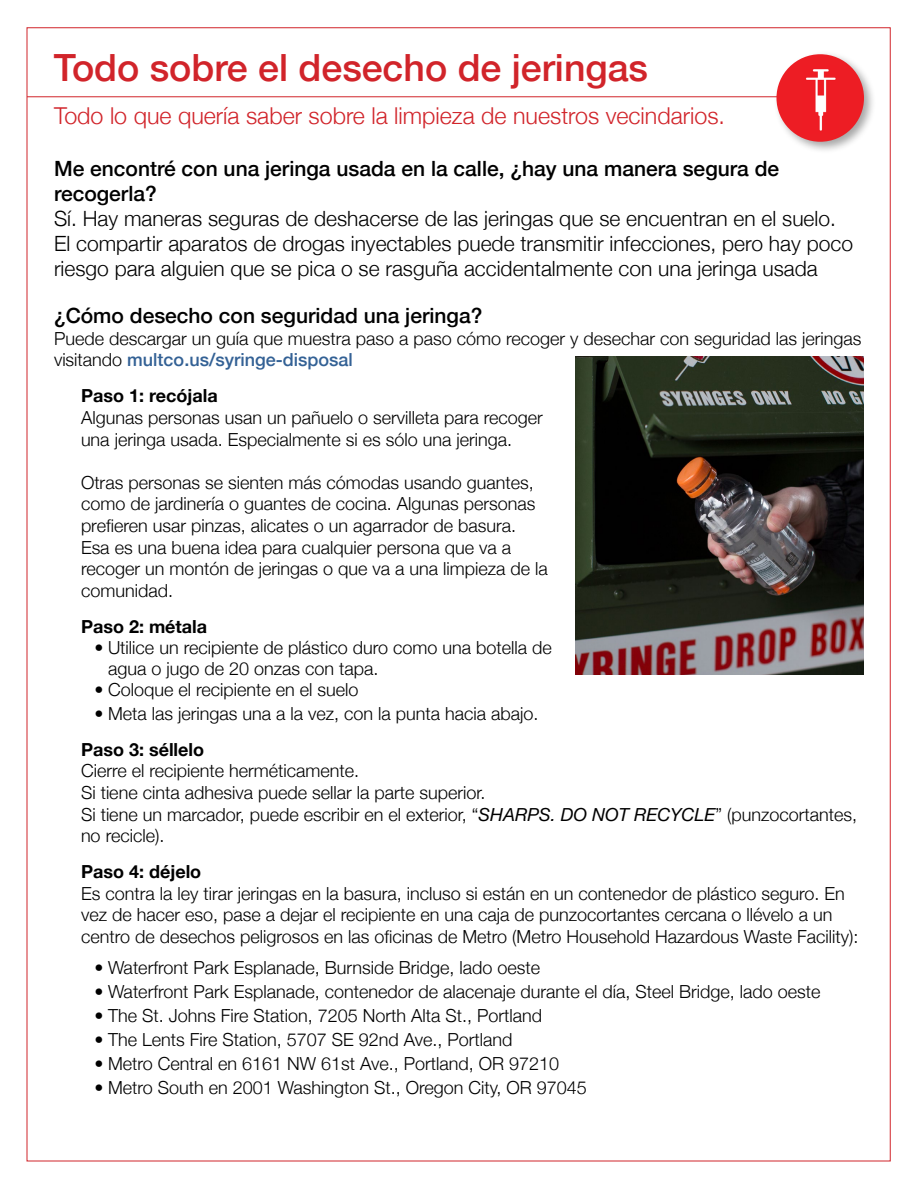
<style>
.page{position:relative;width:918px;height:1188px;background:#fff}
.page>*{position:absolute;margin:0;border:0;box-sizing:border-box;transform-origin:0 0}
.t1{font:500 37.5px "Helvetica Neue";color:#d1242a}
.t2{font:300 23.25px "Helvetica Neue";color:#d1242a}
.t3{font:300 21px/25.2px "Helvetica Neue";color:#000}
.t4{font:500 21px/25.2px "Helvetica Neue";color:#000}
.t5{font:300 18px/21.6px "Helvetica Neue";color:#000}
.t6{font:700 18px "Helvetica Neue";color:#000}
.s1{font-weight:500;color:#336195}
.s2{font-weight:400;font-style:italic}
</style>
<div class="page">
<hr style="left:27px;top:96px;width:779px;height:1px;background:#d1242a">
<div style="left:773px;top:51px;width:104px;height:104px;background:#000;opacity:.35"></div>
<div style="left:776px;top:54px;width:88px;height:88px;background:#ed1d24;border-radius:50%"></div>
<img style="left:806px;top:69px;width:30px;height:62px">
<img style="left:576px;top:356px;width:288px;height:319px">
<h1 class="t1" style="left:54px;top:38px;width:596px">Todo sobre el desecho de jeringas</h1>
<p class="t2" style="left:54px;top:97px;width:673px">Todo lo que quería saber sobre la limpieza de nuestros vecindarios.</p>
<p class="t4" style="left:54px;top:155px;width:727px">Me encontré con una jeringa usada en la calle, ¿hay una manera segura de recogerla?</p>
<p class="t3" style="left:54px;top:205px;width:801px">Sí. Hay maneras seguras de deshacerse de las jeringas que se encuentran en el suelo.<br>El compartir aparatos de drogas inyectables puede transmitir infecciones, pero hay poco riesgo para alguien que se pica o se rasguña accidentalmente con una jeringa usada</p>
<p class="t4" style="left:54px;top:302px;width:430px">¿Cómo desecho con seguridad una jeringa?</p>
<p class="t5" style="left:54px;top:326px;width:809px">Puede descargar un guía que muestra paso a paso cómo recoger y desechar con seguridad las jeringas visitando <span class="s1">multco.us/syringe-disposal</span></p>
<p class="t6" style="left:81px;top:382px;width:138px">Paso 1: recójala</p>
<p class="t5" style="left:81px;top:406px;width:463px">Algunas personas usan un pañuelo o servilleta para recoger una jeringa usada. Especialmente si es sólo una jeringa.</p>
<p class="t5" style="left:81px;top:470px;width:468px">Otras personas se sienten más cómodas usando guantes, como de jardinería o guantes de cocina. Algunas personas prefieren usar pinzas, alicates o un agarrador de basura.<br>Esa es una buena idea para cualquier persona que va a recoger un montón de jeringas o que va a una limpieza de la comunidad.</p>
<p class="t6" style="left:81px;top:612px;width:128px">Paso 2: métala</p>
<p class="t5" style="left:108px;top:636px;width:445px;line-height:21px;text-indent:-14px">• Utilice un recipiente de plástico duro como una botella de agua o jugo de 20 onzas con tapa.</p>
<p class="t5" style="left:94px;top:678px;width:265px">• Coloque el recipiente en el suelo</p>
<p class="t5" style="left:94px;top:701px;width:446px">• Meta las jeringas una a la vez, con la punta hacia abajo.</p>
<p class="t6" style="left:81px;top:735px;width:125px">Paso 3: séllelo</p>
<p class="t5" style="left:81px;top:759px;width:778px">Cierre el recipiente herméticamente.<br>Si tiene cinta adhesiva puede sellar la parte superior.<br>Si tiene un marcador, puede escribir en el exterior, “<span class="s2">SHARPS. DO NOT RECYCLE</span>” (punzocortantes, no recicle).</p>
<p class="t6" style="left:81px;top:858px;width:122px">Paso 4: déjelo</p>
<p class="t5" style="left:81px;top:881px;width:779px">Es contra la ley tirar jeringas en la basura, incluso si están en un contenedor de plástico seguro. En vez de hacer eso, pase a dejar el recipiente en una caja de punzocortantes cercana o llévelo a un centro de desechos peligrosos en las oficinas de Metro (Metro Household Hazardous Waste Facility):</p>
<p class="t5" style="left:94px;top:956px;width:447px">• Waterfront Park Esplanade, Burnside Bridge, lado oeste</p>
<p class="t5" style="left:94px;top:980px;width:728px">• Waterfront Park Esplanade, contenedor de alacenaje durante el día, Steel Bridge, lado oeste</p>
<p class="t5" style="left:94px;top:1004px;width:449px">• The St. Johns Fire Station, 7205 North Alta St., Portland</p>
<p class="t5" style="left:94px;top:1028px;width:420px">• The Lents Fire Station, 5707 SE 92nd Ave., Portland</p>
<p class="t5" style="left:94px;top:1052px;width:466px">• Metro Central en 6161 NW 61st Ave., Portland, OR 97210</p>
<p class="t5" style="left:94px;top:1076px;width:494px">• Metro South en 2001 Washington St., Oregon City, OR 97045</p>
</div>
